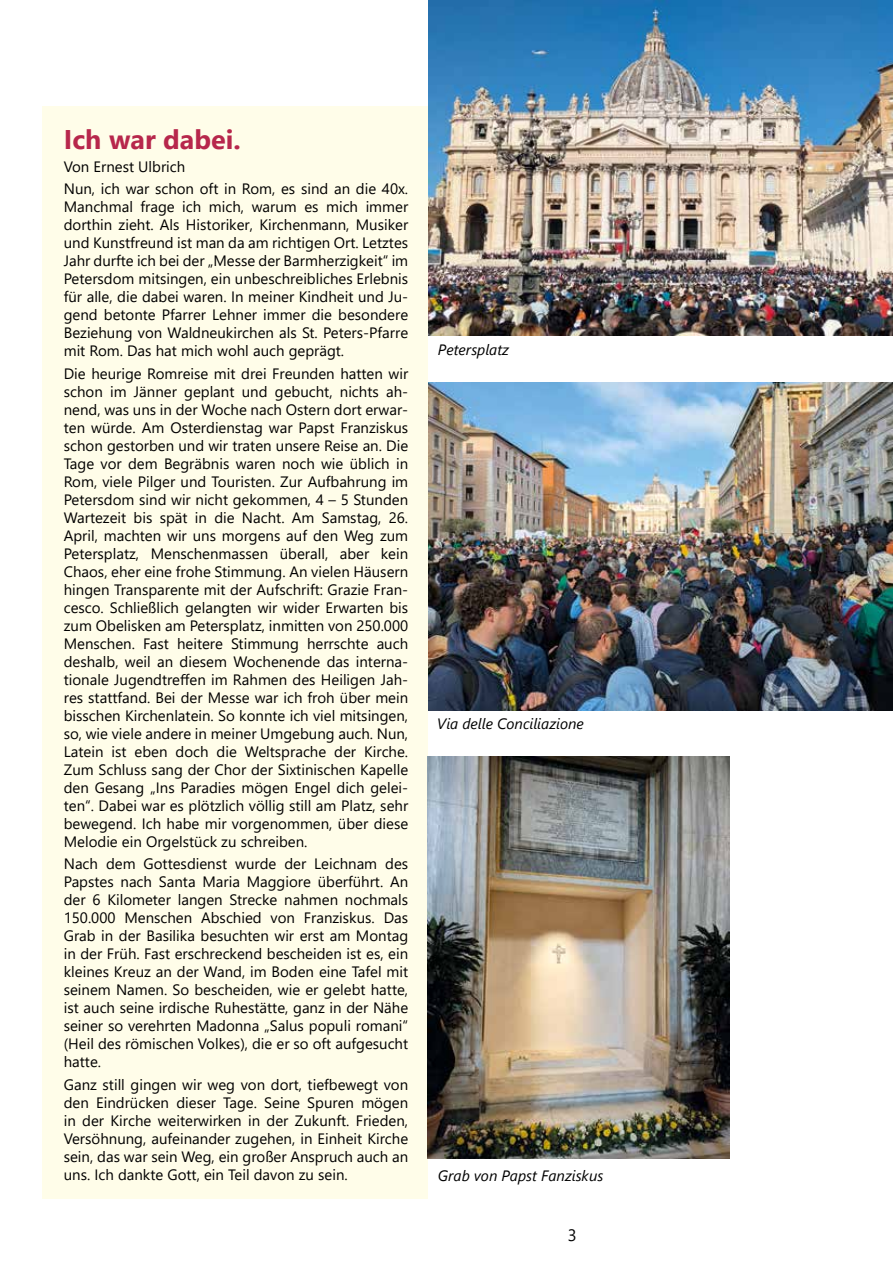
<style>
.page{position:relative;width:893px;height:1263px;background:#fff}
.page>*{position:absolute;margin:0;border:0;box-sizing:border-box;transform-origin:0 0}
.t1{font:700 27px "Segoe UI";color:#b7274c}
.t2{font:16.5px "Segoe UI";color:#000}
.t3{font:15px/18px "Segoe UI";color:#000;text-align:justify}
.t4{font:italic 15px "Segoe UI";color:#000}
</style>
<div class="page">
<div style="left:43px;top:106px;width:385px;height:1093px;background:#fffde9"></div>
<img style="left:427px;top:757px;width:302px;height:402px">
<img style="left:428px;top:0;width:465px;height:336px">
<img style="left:429px;top:383px;width:464px;height:327px">
<h1 class="t1" style="left:64px;top:114px;width:179px">Ich war dabei.</h1>
<p class="t3" style="left:64px;top:154px;width:346px;line-height:22.5px">Von Ernest Ulbrich<br>Nun, ich war schon oft in Rom, es sind an die 40x.</p>
<p class="t3" style="left:64px;top:197px;width:346px">Manchmal frage ich mich, warum es mich immer dorthin zieht. Als Historiker, Kirchenmann, Musiker und Kunstfreund ist man da am richtigen Ort. Letztes Jahr durfte ich bei der „Messe der Barmherzigkeit“ im Petersdom mitsingen, ein unbeschreibliches Erlebnis für alle, die dabei waren. In meiner Kindheit und Ju&shy;gend betonte Pfarrer Lehner immer die besondere Beziehung von Waldneukirchen als St. Peters-Pfarre mit Rom. Das hat mich wohl auch geprägt.</p>
<p class="t3" style="left:64px;top:363px;width:346px">Die heurige Romreise mit drei Freunden hatten wir schon im Jänner geplant und gebucht, nichts ah&shy;nend, was uns in der Woche nach Ostern dort erwar&shy;ten würde. Am Osterdienstag war Papst Franziskus schon gestorben und wir traten unsere Reise an. Die Tage vor dem Begräbnis waren noch wie üblich in Rom, viele Pilger und Touristen. Zur Aufbahrung im Petersdom sind wir nicht gekommen, 4 – 5 Stunden Wartezeit bis spät in die Nacht. Am Samstag, 26.<br>April, machten wir uns morgens auf den Weg zum Petersplatz, Menschenmassen überall, aber kein Chaos, eher eine frohe Stimmung. An vielen Häusern hingen Transparente mit der Aufschrift: Grazie Fran&shy;cesco. Schließlich gelangten wir wider Erwarten bis zum Obelisken am Petersplatz, inmitten von 250.000<br>Menschen. Fast heitere Stimmung herrschte auch deshalb, weil an diesem Wochenende das interna&shy;tionale Jugendtreffen im Rahmen des Heiligen Jah&shy;res stattfand. Bei der Messe war ich froh über mein bisschen Kirchenlatein. So konnte ich viel mitsingen, so, wie viele andere in meiner Umgebung auch. Nun, Latein ist eben doch die Weltsprache der Kirche.<br>Zum Schluss sang der Chor der Sixtinischen Kapelle den Gesang „Ins Paradies mögen Engel dich gelei&shy;ten“. Dabei war es plötzlich völlig still am Platz, sehr bewegend. Ich habe mir vorgenommen, über diese Melodie ein Orgelstück zu schreiben.</p>
<p class="t3" style="left:64px;top:854px;width:346px">Nach dem Gottesdienst wurde der Leichnam des Papstes nach Santa Maria Maggiore überführt. An der 6 Kilometer langen Strecke nahmen nochmals 150.000 Menschen Abschied von Franziskus. Das Grab in der Basilika besuchten wir erst am Montag in der Früh. Fast erschreckend bescheiden ist es, ein kleines Kreuz an der Wand, im Boden eine Tafel mit seinem Namen. So bescheiden, wie er gelebt hatte, ist auch seine irdische Ruhestätte, ganz in der Nähe seiner so verehrten Madonna „Salus populi romani“ (Heil des römischen Volkes), die er so oft aufgesucht hatte.</p>
<p class="t3" style="left:64px;top:1074px;width:346px">Ganz still gingen wir weg von dort, tiefbewegt von den Eindrücken dieser Tage. Seine Spuren mögen in der Kirche weiterwirken in der Zukunft. Frieden, Versöhnung, aufeinander zugehen, in Einheit Kirche sein, das war sein Weg, ein großer Anspruch auch an uns. Ich dankte Gott, ein Teil davon zu sein.</p>
<p class="t4" style="left:438px;top:336px;width:73px">Petersplatz</p>
<p class="t4" style="left:437px;top:709px;width:148px">Via delle Conciliazione</p>
<p class="t4" style="left:438px;top:1162px;width:167px">Grab von Papst Fanziskus</p>
<p class="t2" style="left:568px;top:1219px;width:10px">3</p>
</div>
